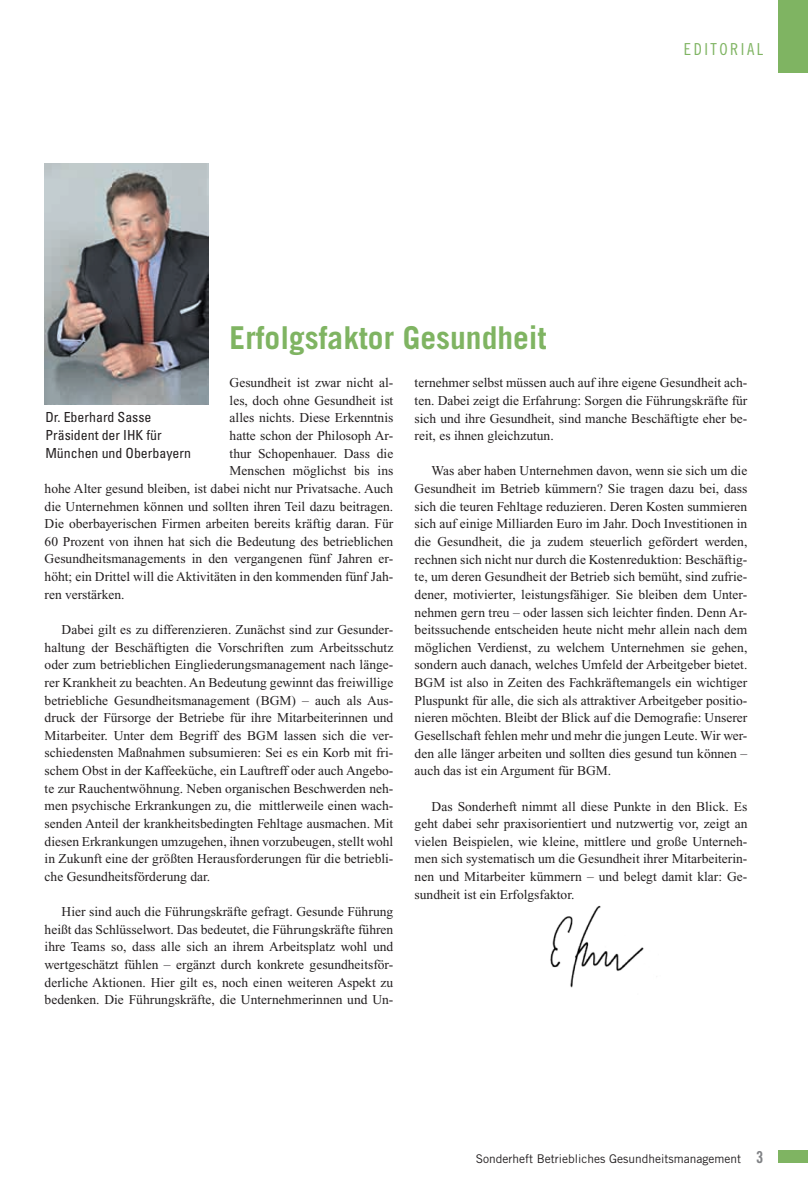
<style>
.page{position:relative;width:808px;height:1191px;background:#fff}
.page>*{position:absolute;margin:0;border:0;box-sizing:border-box;transform-origin:0 0}
.t1{font:700 31.5px "Trade Gothic LT";color:#7fb462}
.t2{font:16.5px "Trade Gothic LT Cond Eighteen";letter-spacing:.15em;color:#7fb462}
.t3{font:condensed 13.8px/17.5px "Univers";color:#231f20}
.t4{font:13.5px/17.7px "Times New Roman";color:#231f20;text-align:justify}
.t5{font:12px "Trade Gothic LT";color:#231f20}
.s1{font-family:"Trade Gothic LT Bold Cond Twenty";font-size:16.5px;color:#808285}
</style>
<div class="page">
<div style="left:778px;top:0;width:30px;height:72px;background:#7fb462"></div>
<div style="left:778px;top:1150px;width:30px;height:12px;background:#7fb462"></div>
<img style="left:550px;top:905px;width:94px;height:83px">
<img style="left:45px;top:163px;width:163px;height:241px">
<h1 class="t1" style="left:230px;top:318px;width:318px">Erfolgsfaktor Gesundheit</h1>
<p class="t2" style="left:684px;top:40px;width:81px">EDITORIAL</p>
<p class="t4" style="left:230px;top:374px;width:165px">Gesundheit ist zwar nicht al-</p>
<p class="t4" style="left:230px;top:391px;width:165px">les, doch ohne Gesundheit ist</p>
<p class="t4" style="left:230px;top:409px;width:165px">alles nichts. Diese Erkenntnis</p>
<p class="t4" style="left:230px;top:426px;width:165px">hatte schon der Philosoph Ar-</p>
<p class="t4" style="left:230px;top:444px;width:165px">thur Schopenhauer. Dass die</p>
<p class="t4" style="left:230px;top:462px;width:165px">Menschen möglichst bis ins</p>
<p class="t4" style="left:45px;top:479px;width:350px">hohe Alter gesund bleiben, ist dabei nicht nur Privatsache. Auch</p>
<p class="t4" style="left:45px;top:497px;width:350px">die Unternehmen können und sollten ihren Teil dazu beitragen.</p>
<p class="t4" style="left:45px;top:515px;width:350px">Die oberbayerischen Firmen arbeiten bereits kräftig daran. Für</p>
<p class="t4" style="left:45px;top:532px;width:350px">60 Prozent von ihnen hat sich die Bedeutung des betrieblichen</p>
<p class="t4" style="left:45px;top:550px;width:350px">Gesundheitsmanagements in den vergangenen fünf Jahren er-</p>
<p class="t4" style="left:45px;top:568px;width:350px">höht; ein Drittel will die Aktivitäten in den kommenden fünf Jah-</p>
<p class="t4" style="left:45px;top:585px;width:81px">ren verstärken.</p>
<p class="t4" style="left:45px;top:620px;width:350px;text-indent:17px">Dabei gilt es zu differenzieren. Zunächst sind zur Gesunder&shy;haltung der Beschäftigten die Vorschriften zum Arbeitsschutz oder zum betrieblichen Eingliederungsmanagement nach länge&shy;rer Krankheit zu beachten. An Bedeutung gewinnt das freiwillige betriebliche Gesundheitsmanagement (BGM) – auch als Aus&shy;druck der Fürsorge der Betriebe für ihre Mitarbeiterinnen und Mitarbeiter. Unter dem Begriff des BGM lassen sich die ver&shy;schiedensten Maßnahmen subsumieren: Sei es ein Korb mit fri&shy;schem Obst in der Kaffeeküche, ein Lauftreff oder auch Angebo&shy;te zur Rauchentwöhnung. Neben organischen Beschwerden neh&shy;men psychische Erkrankungen zu, die mittlerweile einen wach&shy;senden Anteil der krankheitsbedingten Fehltage ausmachen. Mit diesen Erkrankungen umzugehen, ihnen vorzubeugen, stellt wohl in Zukunft eine der größten Herausforderungen für die betriebli&shy;che Gesundheitsförderung dar.</p>
<p class="t4" style="left:45px;top:902px;width:350px;text-indent:17px">Hier sind auch die Führungskräfte gefragt. Gesunde Führung heißt das Schlüsselwort. Das bedeutet, die Führungskräfte führen ihre Teams so, dass alle sich an ihrem Arbeitsplatz wohl und wertgeschätzt fühlen – ergänzt durch konkrete gesundheitsför&shy;derliche Aktionen. Hier gilt es, noch einen weiteren Aspekt zu bedenken. Die Führungskräfte, die Unternehmerinnen und Un-</p>
<p class="t3" style="left:45px;top:408px;width:147px">Dr. Eberhard Sasse<br>Präsident der IHK für<br>München und Oberbayern</p>
<p class="t4" style="left:415px;top:374px;width:334px">ternehmer selbst müssen auch auf ihre eigene Gesundheit ach&shy;ten. Dabei zeigt die Erfahrung: Sorgen die Führungskräfte für sich und ihre Gesundheit, sind manche Beschäftigte eher be&shy;reit, es ihnen gleichzutun.</p>
<p class="t4" style="left:415px;top:462px;width:334px;text-indent:17px">Was aber haben Unternehmen davon, wenn sie sich um die Gesundheit im Betrieb kümmern? Sie tragen dazu bei, dass sich die teuren Fehltage reduzieren. Deren Kosten summieren sich auf einige Milliarden Euro im Jahr. Doch Investitionen in die Gesundheit, die ja zudem steuerlich gefördert werden, rechnen sich nicht nur durch die Kostenreduktion: Beschäftig&shy;te, um deren Gesundheit der Betrieb sich bemüht, sind zufrie&shy;dener, motivierter, leistungsfähiger. Sie bleiben dem Unter&shy;nehmen gern treu – oder lassen sich leichter finden. Denn Ar&shy;beitssuchende entscheiden heute nicht mehr allein nach dem möglichen Verdienst, zu welchem Unternehmen sie gehen, sondern auch danach, welches Umfeld der Arbeitgeber bietet.<br>BGM ist also in Zeiten des Fachkräftemangels ein wichtiger Pluspunkt für alle, die sich als attraktiver Arbeitgeber positio&shy;nieren möchten. Bleibt der Blick auf die Demografie: Unserer Gesellschaft fehlen mehr und mehr die jungen Leute. Wir wer&shy;den alle länger arbeiten und sollten dies gesund tun können – auch das ist ein Argument für BGM.</p>
<p class="t4" style="left:415px;top:797px;width:334px;text-indent:17px">Das Sonderheft nimmt all diese Punkte in den Blick. Es geht dabei sehr praxisorientiert und nutzwertig vor, zeigt an vielen Beispielen, wie kleine, mittlere und große Unterneh&shy;men sich systematisch um die Gesundheit ihrer Mitarbeiterin&shy;nen und Mitarbeiter kümmern – und belegt damit klar: Ge&shy;sundheit ist ein Erfolgsfaktor.</p>
<p class="t5" style="left:476px;top:1151px;width:289px">Sonderheft Betriebliches Gesundheitsmanagement <span class="s1">3</span></p>
</div>
